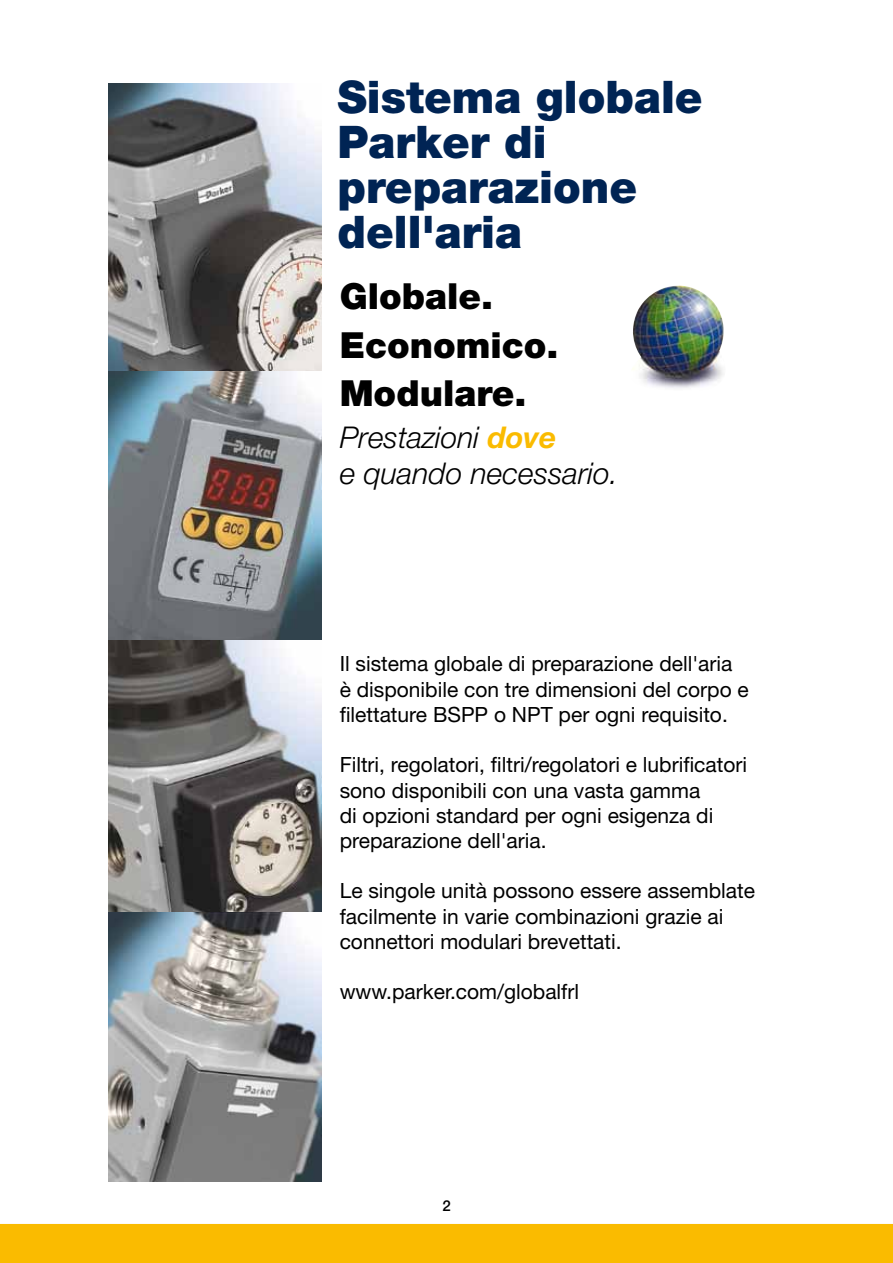
<style>
.page{position:relative;width:893px;height:1263px;background:#fff}
.page>*{position:absolute;margin:0;border:0;box-sizing:border-box;transform-origin:0 0}
.t1{font:900 45px/45px "Helvetica Neue LT Std";color:#002454}
.t2{font:900 36px/48.6px "Helvetica Neue LT Std";color:#000}
.t3{font:italic 300 30px/36px "Helvetica Neue LT Std";color:#000}
.t4{font:21px/25.2px "Helvetica Neue LT Std";color:#000}
.t5{font:500 15px "Helvetica Neue LT Std";color:#000}
.s1{font-weight:700;color:#fabb00}
</style>
<div class="page">
<div style="left:0;top:1224px;width:893px;height:39px;background:#fabb00"></div>
<img style="left:108px;top:84px;width:214px;height:1098px">
<img style="left:632px;top:286px;width:92px;height:102px">
<h1 class="t1" style="left:338px;top:74px;width:367px">Sistema globale<br>Parker di preparazione dell'aria</h1>
<h2 class="t2" style="left:340px;top:272px;width:220px">Globale.<br>Economico.<br>Modulare.</h2>
<h3 class="t3" style="left:340px;top:419px;width:280px">Prestazioni <span class="s1">dove<br></span>e quando necessario.</h3>
<p class="t4" style="left:340px;top:651px;width:411px">Il sistema globale di preparazione dell'aria è disponibile con tre dimensioni del corpo e filettature BSPP o NPT per ogni requisito.</p>
<p class="t4" style="left:340px;top:752px;width:409px">Filtri, regolatori, filtri/regolatori e lubrificatori sono disponibili con una vasta gamma<br>di opzioni standard per ogni esigenza di preparazione dell'aria.</p>
<p class="t4" style="left:340px;top:878px;width:417px">Le singole unità possono essere assemblate facilmente in varie combinazioni grazie ai connettori modulari brevettati.</p>
<p class="t4" style="left:340px;top:979px;width:241px">www.parker.com/globalfrl</p>
<p class="t5" style="left:442px;top:1196px;width:10px">2</p>
</div>
